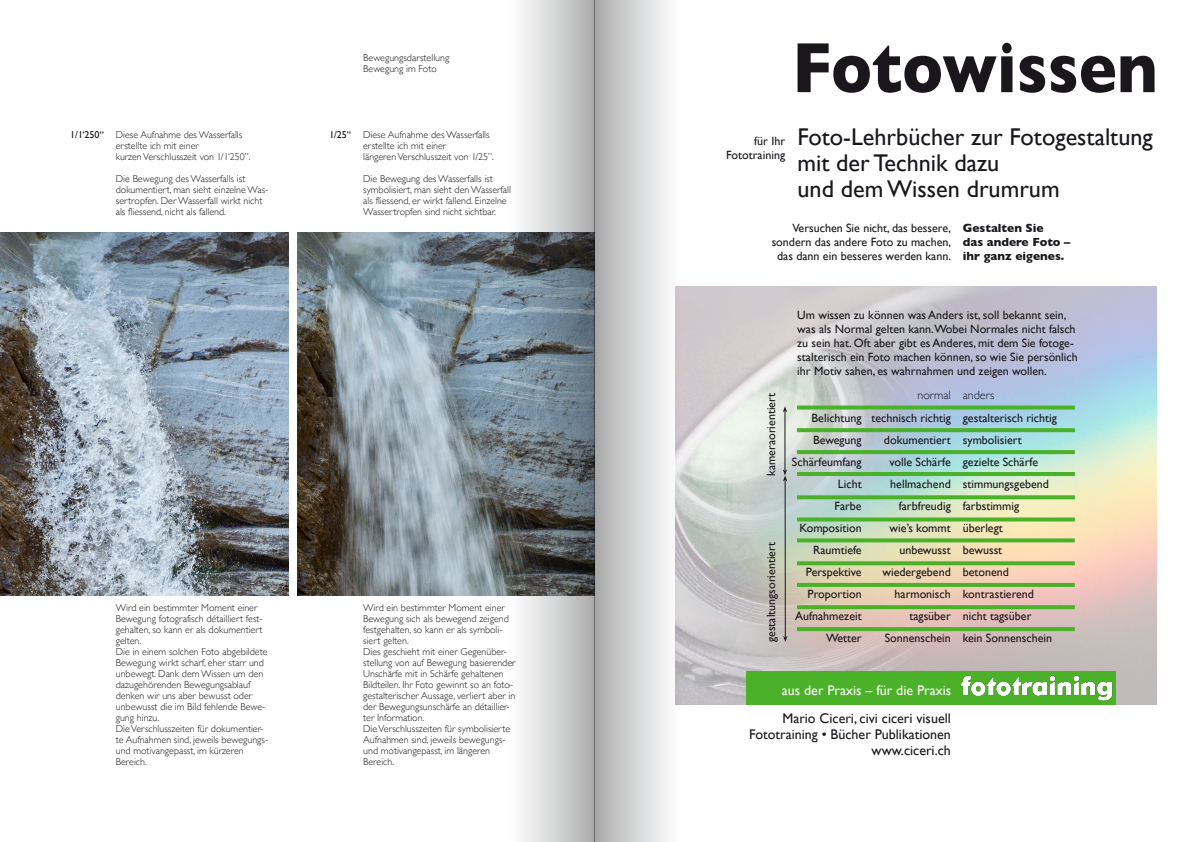
<style>
.page{position:relative;width:1191px;height:842px;background:#fff}
.page>*{position:absolute;margin:0;border:0;box-sizing:border-box;transform-origin:0 0}
.t1{font:700 72px "Gill Sans";color:#1a171c;scale:.89 1}
.t2{font:24.2px/26px "Gill Sans";color:#1a171c}
.t3{font:14px/16px "Gill Sans";color:#1a171c;text-align:right}
.t4{font:14px "Gill Sans";color:#fff}
.t5{font:12px/22px "Gill Sans";color:#1a171c;text-align:right}
.t6{font:700 12px/14px "Gill Sans";color:#1a171c}
.t7{font:300 12px "Gill Sans";color:#1a171c}
.t8{font:300 10px/11px "Gill Sans";color:#1a171c}
.t9{font:10px "Gill Sans";color:#1a171c}
</style>
<div class="page">
<img style="left:680px;top:286px;width:477px;height:419px">
<div style="left:746px;top:671px;width:370px;height:33px;background:#4ab128"></div>
<img style="left:960px;top:675px;width:152px;height:26px">
<svg style="left:797px;top:405px;width:277px;height:4px"></svg>
<svg style="left:797px;top:428px;width:277px;height:4px"></svg>
<svg style="left:797px;top:450px;width:277px;height:4px"></svg>
<svg style="left:797px;top:495px;width:277px;height:4px"></svg>
<svg style="left:797px;top:517px;width:277px;height:4px"></svg>
<svg style="left:797px;top:538px;width:277px;height:4px"></svg>
<hr style="left:797px;top:583px;width:277px;height:4px;background:#4ab128">
<svg style="left:797px;top:561px;width:277px;height:4px"></svg>
<hr style="left:797px;top:472px;width:277px;height:4px;background:#4ab128">
<hr style="left:785px;top:411px;width:1px;height:60px;background:#1a171c">
<svg style="left:783px;top:406px;width:4px;height:6px"></svg>
<hr style="left:785px;top:480px;width:1px;height:157px;background:#1a171c">
<svg style="left:783px;top:469px;width:4px;height:12px"></svg>
<svg style="left:783px;top:636px;width:4px;height:6px"></svg>
<svg style="left:797px;top:605px;width:277px;height:4px"></svg>
<svg style="left:797px;top:627px;width:277px;height:4px"></svg>
<img style="left:0;top:233px;width:288px;height:363px">
<img style="left:298px;top:233px;width:211px;height:363px">
<svg style="left:509px;top:0;width:86px;height:842px;background:#a2a7ab"></svg>
<div style="left:595px;top:0;width:85px;height:842px;background:linear-gradient(to right,#aeaeaf,#fcfcfc)"></div>
<p class="t8" style="left:363px;top:52px;width:87px">Bewegungsdarstellung<br>Bewegung im Foto</p>
<p class="t9" style="left:70px;top:129px;width:35px">1/1‘250“</p>
<p class="t9" style="left:329px;top:129px;width:23px">1/25“</p>
<p class="t8" style="left:116px;top:129px;width:136px">Diese Aufnahme des Wasserfalls erstellte ich mit einer<br>kurzen Verschlusszeit von 1/1‘250”.</p>
<p class="t8" style="left:116px;top:173px;width:154px">Die Bewegung des Wasserfalls ist dokumentiert, man sieht einzelne Was&shy;sertropfen. Der Wasserfall wirkt nicht als fliessend, nicht als fallend.</p>
<p class="t8" style="left:363px;top:129px;width:132px">Diese Aufnahme des Wasserfalls erstellte ich mit einer<br>längeren Verschlusszeit von 1/25”.</p>
<p class="t8" style="left:363px;top:173px;width:149px">Die Bewegung des Wasserfalls ist symbolisiert, man sieht den Wasserfall als fliessend, er wirkt fallend. Einzelne Wassertropfen sind nicht sichtbar.</p>
<p class="t8" style="left:116px;top:602px;width:154px">Wird ein bestimmter Moment einer<br>Bewegung fotografisch détailliert fest&shy;gehalten, so kann er als dokumentiert gelten.<br>Die in einem solchen Foto abgebildete<br>Bewegung wirkt scharf, eher starr und unbewegt. Dank dem Wissen um den dazugehörenden Bewegungsablauf denken wir uns aber bewusst oder unbewusst die im Bild fehlende Bewe&shy;gung hinzu.<br>Die Verschlusszeiten für dokumentier&shy;te Aufnahmen sind, jeweils bewegungs&shy;und motivangepasst, im kürzeren<br>Bereich.</p>
<p class="t8" style="left:363px;top:602px;width:154px">Wird ein bestimmter Moment einer<br>Bewegung sich als bewegend zeigend festgehalten, so kann er als symboli&shy;siert gelten.<br>Dies geschieht mit einer Gegenüber&shy;stellung von auf Bewegung basierender<br>Unschärfe mit in Schärfe gehaltenen<br>Bildteilen. Ihr Foto gewinnt so an foto&shy;gestalterischer Aussage, verliert aber in der Bewegungsunschärfe an détaillier&shy;ter Information.<br>Die Verschlusszeiten für symbolisierte<br>Aufnahmen sind, jeweils bewegungs&shy;und motivangepasst, im längeren<br>Bereich.</p>
<p class="t5" style="left:726px;top:134px;width:60px;line-height:14px">für Ihr<br>Fototraining</p>
<h1 class="t1" style="left:792px;top:11px;width:412px">Fotowissen</h1>
<h2 class="t2" style="left:797px;top:123px;width:357px">Foto-Lehrbücher zur Fotogestaltung mit der Technik dazu<br>und dem Wissen drumrum</h2>
<p class="t5" style="left:771px;top:221px;width:181px;line-height:14px">Versuchen Sie nicht, das bessere, sondern das andere Foto zu machen, das dann ein besseres werden kann.</p>
<p class="t6" style="left:963px;top:221px;width:109px">Gestalten Sie<br>das andere Foto – ihr ganz eigenes.</p>
<p class="t5" style="left:760px;top:476px;width:84px;rotate:-90deg">kameraorientiert</p>
<p class="t5" style="left:760px;top:642px;width:102px;rotate:-90deg">gestaltungsorientiert</p>
<p class="t5" style="left:797px;top:307px;width:282px;line-height:14px;text-align:left">Um wissen zu können was Anders ist, soll bekannt sein, was als Normal gelten kann.Wobei Normales nicht falsch zu sein hat. Oft aber gibt es Anderes, mit dem Sie fotoge&shy;stalterisch ein Foto machen können, so wie Sie persönlich ihr Motiv sahen, es wahrnahmen und zeigen wollen.</p>
<p class="t5" style="left:962px;top:406px;width:95px;text-align:left">gestalterisch richtig symbolisiert gezielte Schärfe stimmungsgebend farbstimmig überlegt<br>bewusst<br>betonend kontrastierend nicht tagsüber<br>kein Sonnenschein</p>
<p class="t7" style="left:917px;top:386px;width:35px">normal</p>
<p class="t7" style="left:962px;top:386px;width:33px">anders</p>
<p class="t5" style="left:792px;top:406px;width:71px">Belichtung<br>Bewegung<br>Schärfeumfang<br>Licht<br>Farbe<br>Komposition<br>Raumtiefe<br>Perspektive<br>Proportion<br>Aufnahmezeit<br>Wetter</p>
<p class="t5" style="left:871px;top:406px;width:81px">technisch richtig dokumentiert volle Schärfe hellmachend farbfreudig<br>wie’s kommt unbewusst wiedergebend harmonisch tagsüber<br>Sonnenschein</p>
<h3 class="t4" style="left:782px;top:682px;width:171px">aus der Praxis – für die Praxis</h3>
<h3 class="t3" style="left:749px;top:710px;width:203px">Mario Ciceri, civi ciceri visuell<br>Fototraining • Bücher Publikationen www.ciceri.ch</h3>
</div>
